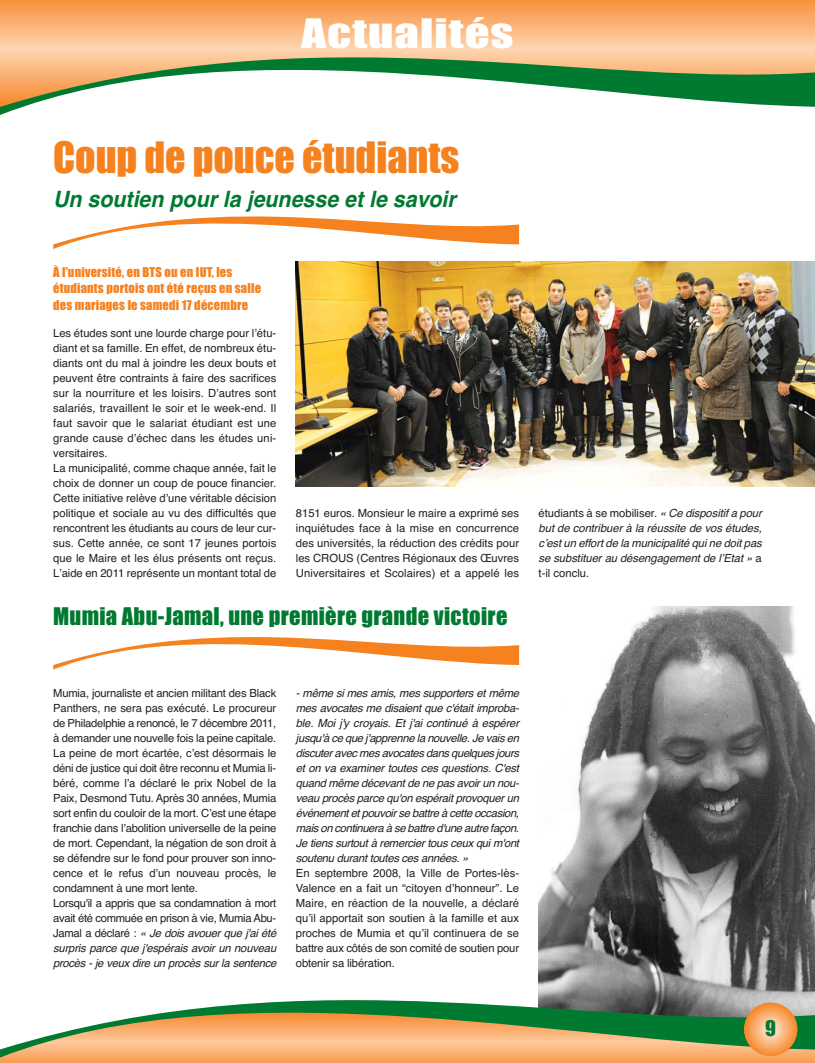
<style>
.page{position:relative;width:815px;height:1063px;background:#fff}
.page>*{position:absolute;margin:0;border:0;box-sizing:border-box;transform-origin:0 0}
.t1{font:40px "Impact";color:#f5821f}
.t2{font:37.5px "Impact";letter-spacing:.02em;color:#fff;scale:1.3 1}
.t3{font:22.5px "Impact";letter-spacing:.015em;color:#007931}
.t4{font:italic 700 22.5px "Helvetica";color:#007931;scale:.95 1}
.t5{font:20px "Impact";color:#007931}
.t6{font:12.5px/16.2px "Impact";letter-spacing:.015em;color:#f5821f}
.t7{font:11.25px/15px "Helvetica";letter-spacing:-.005em;color:#231f20}
.t8{font:italic 11.25px/15px "Helvetica";color:#231f20}
.s1{font-style:normal}
.s2{font-style:italic}
</style>
<div class="page">
<img style="left:539px;top:607px;width:276px;height:393px">
<svg style="left:0;top:0;width:815px;height:57px;background:#fab67c"></svg>
<svg style="left:0;top:57px;width:815px;height:58px"></svg>
<div style="left:0;top:1058px;width:815px;height:5px;background:#f9a057"></div>
<svg style="left:0;top:1000px;width:815px;height:58px;background:#b0a977"></svg>
<svg style="left:744px;top:1003px;width:53px;height:53px;background:#f8a966"></svg>
<svg style="left:53px;top:637px;width:466px;height:32px"></svg>
<svg style="left:53px;top:216px;width:466px;height:33px"></svg>
<img style="left:296px;top:262px;width:519px;height:225px">
<h2 class="t2" style="left:301px;top:22px;width:165px">Actualités</h2>
<h1 class="t1" style="left:53px;top:145px;width:408px">Coup de pouce étudiants</h1>
<h3 class="t4" style="left:53px;top:191px;width:430px">Un soutien pour la jeunesse et le savoir</h3>
<p class="t6" style="left:53px;top:265px;width:209px">À l’université, en BTS ou en IUT, les étudiants portois ont été reçus en salle des mariages le samedi 17 décembre</p>
<p class="t7" style="left:53px;top:326px;width:225px">Les études sont une lourde charge pour lʼétu&shy;diant et sa famille. En effet, de nombreux étu&shy;diants ont du mal à joindre les deux bouts et peuvent être contraints à faire des sacrifices sur la nourriture et les loisirs. Dʼautres sont salariés, travaillent le soir et le week-end. Il faut savoir que le salariat étudiant est une grande cause dʼéchec dans les études uni&shy;versitaires.<br>La municipalité, comme chaque année, fait le choix de donner un coup de pouce financier.<br>Cette initiative relève dʼune véritable décision politique et sociale au vu des difficultés que rencontrent les étudiants au cours de leur cur&shy;sus. Cette année, ce sont 17 jeunes portois que le Maire et les élus présents ont reçus.<br>Lʼaide en 2011 représente un montant total de</p>
<p class="t7" style="left:296px;top:506px;width:225px;text-align:justify">8151 euros. Monsieur le maire a exprimé ses inquiétudes face à la mise en concurrence des universités, la réduction des crédits pour les CROUS (Centres Régionaux des Œuvres Universitaires et Scolaires) et a appelé les</p>
<h3 class="t3" style="left:53px;top:608px;width:456px">Mumia Abu-Jamal, une première grande victoire</h3>
<p class="t8" style="left:539px;top:506px;width:227px"><span class="s1">étudiants à se mobiliser.</span> « Ce dispositifa pour but de contribuer à la réussite de vos études, cʼestun effortde la municipalité quine doitpas se substituer au désengagement de lʼEtat » <span class="s1">a t-il conclu.</span></p>
<p class="t7" style="left:53px;top:686px;width:227px">Mumia, journaliste et ancien militant des Black Panthers, ne sera pas exécuté. Le procureur de Philadelphie a renoncé, le 7 décembre 2011, à demander une nouvelle fois la peine capitale.<br>La peine de mort écartée, cʼest désormais le déni de justice qui doit être reconnu et Mumia li&shy;béré, comme lʼa déclaré le prix Nobel de la Paix, Desmond Tutu. Après 30 années, Mumia sort enfin du couloir de la mort. Cʼest une étape franchie dans lʼabolition universelle de la peine de mort. Cependant, la négation de son droit à se défendre sur le fond pour prouver son inno&shy;cence et le refus dʼun nouveau procès, le condamnent à une mort lente.<br>Lorsqu'il a appris que sa condamnation à mort avait été commuée en prison à vie, Mumia Abu-J a m a l a d é c l a r é : <span class="s2">« Je dois avouer que j 'ai été surpris parce que j 'espérais avoir un nouveau procès - je veux dire un procès sur la sentence</span></p>
<p class="t8" style="left:296px;top:686px;width:227px;text-align:justify">- même si mes amis, mes supporters et même mes avocates me disaient que c'était improba&shy;ble. Moi j 'y croyais. Et j 'ai continué à espérer jusqu'à ce que j 'apprenne la nouvelle.Je vais en discuteravec mes avocates dans quelques jours et on va examiner toutes ces questions. C'est quand même décevantde ne pas avoirun nou&shy;veau procès parce qu'on espéraitprovoquerun événementetpouvoirse battre à cette occasion, mais on continuera à se battre d'une autre façon.<br>Je tiens surtoutà remerciertous ceux quim'ont soutenu duranttoutes ces années.»</p>
<p class="t7" style="left:296px;top:866px;width:225px;text-align:justify">En septembre 2008, la Ville de Portes-lès-Valence en a fait un “citoyen dʼhonneur”. Le Maire, en réaction de la nouvelle, a déclaré quʼil apportait son soutien à la famille et aux proches de Mumia et quʼil continuera de se battre aux côtés de son comité de soutien pour obtenir sa libération.</p>
<h3 class="t5" style="left:765px;top:1022px;width:12px">9</h3>
</div>
